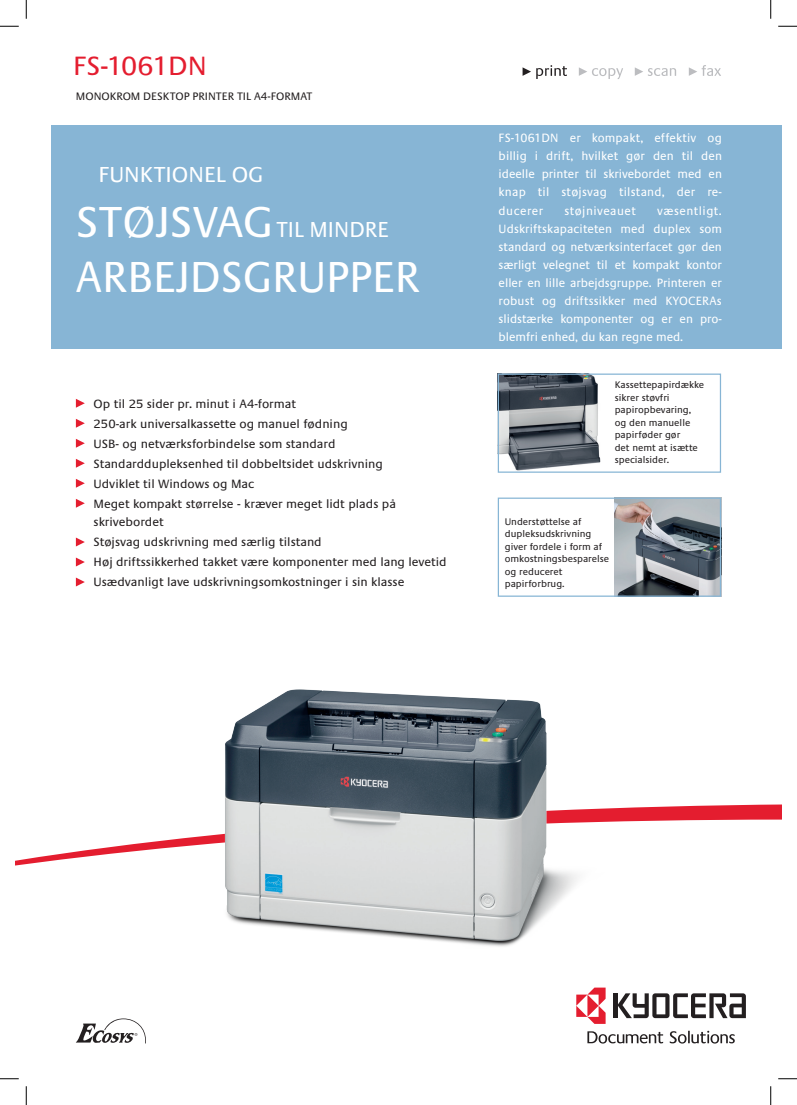
<style>
.page{position:relative;width:797px;height:1105px;background:#fff}
.page>*{position:absolute;margin:0;border:0;box-sizing:border-box;transform-origin:0 0}
.t1{font:45px "Praxis EF";color:#fff}
.t2{font:27.5px "Praxis EF";color:#e41d2f}
.t3{font:22.5px "Praxis EF";color:#fff}
.t4{font:12.5px/18.1px "Praxis EF";color:#fff;text-align:justify;scale:.96 1}
.t5{font:12.5px/20px "Praxis EF";color:#231f20}
.t6{font:12.5px "Praxis EF";letter-spacing:.04em;color:#fff;scale:.96 1}
.t7{font:11.25px "Praxis EF";color:#231f20}
.t8{font:10px/12.5px "Praxis EF";color:#231f20}
.s1{font-size:45px}
</style>
<div class="page">
<img style="left:614px;top:500px;width:105px;height:95px">
<img style="left:500px;top:375px;width:101px;height:96px">
<div style="left:51px;top:125px;width:730px;height:224px;background:#87b5d5"></div>
<div style="left:498px;top:498px;width:223px;height:99px;border:1px solid #87b5d5"></div>
<div style="left:498px;top:373px;width:223px;height:100px;border:1px solid #87b5d5"></div>
<svg style="left:688px;top:65px;width:33px;height:11px"></svg>
<svg style="left:579px;top:67px;width:44px;height:12px"></svg>
<svg style="left:522px;top:65px;width:45px;height:14px"></svg>
<svg style="left:634px;top:67px;width:42px;height:9px"></svg>
<svg style="left:76px;top:399px;width:9px;height:9px"></svg>
<svg style="left:76px;top:419px;width:9px;height:9px"></svg>
<svg style="left:76px;top:439px;width:9px;height:9px"></svg>
<svg style="left:76px;top:459px;width:9px;height:9px"></svg>
<svg style="left:76px;top:479px;width:9px;height:9px"></svg>
<svg style="left:76px;top:499px;width:9px;height:9px"></svg>
<svg style="left:76px;top:537px;width:9px;height:9px"></svg>
<svg style="left:76px;top:557px;width:9px;height:9px"></svg>
<svg style="left:76px;top:577px;width:9px;height:9px"></svg>
<svg style="left:76px;top:1018px;width:70px;height:25px"></svg>
<svg style="left:662px;top:804px;width:119px;height:15px;fill:#e41d2f"></svg>
<svg style="left:16px;top:819px;width:765px;height:47px"></svg>
<img style="left:201px;top:689px;width:461px;height:355px">
<hr style="left:613px;top:993px;width:4px;height:25px;background:#231f20">
<svg style="left:617px;top:993px;width:129px;height:25px"></svg>
<svg style="left:576px;top:987px;width:29px;height:37px"></svg>
<svg style="left:669px;top:1031px;width:65px;height:12px"></svg>
<svg style="left:587px;top:1031px;width:76px;height:12px"></svg>
<svg style="left:0;top:25px;width:19px;height:2px"></svg>
<svg style="left:778px;top:25px;width:19px;height:2px"></svg>
<svg style="left:0;top:1078px;width:19px;height:1px"></svg>
<svg style="left:778px;top:1078px;width:19px;height:1px"></svg>
<svg style="left:25px;top:0;width:2px;height:19px"></svg>
<svg style="left:25px;top:1086px;width:2px;height:19px"></svg>
<svg style="left:770px;top:0;width:1px;height:19px"></svg>
<svg style="left:770px;top:1086px;width:1px;height:19px"></svg>
<h2 class="t2" style="left:73px;top:51px;width:135px">FS-1061DN</h2>
<p class="t7" style="left:76px;top:90px;width:238px">MONOKROM DESKTOP PRINTER TIL A4-FORMAT</p>
<h3 class="t3" style="left:98px;top:162px;width:166px">FUNKTIONEL OG</h3>
<h3 class="t3" style="left:76px;top:217px;width:314px"><span class="s1">STØJSVAG</span> TIL MINDRE</h3>
<h1 class="t1" style="left:76px;top:253px;width:345px">ARBEJDSGRUPPER</h1>
<p class="t5" style="left:94px;top:394px;width:304px">Op til 25 sider pr. minut i A4-format<br>250-ark universalkassette og manuel fødning<br>USB- og netværksforbindelse som standard Standarddupleksenhed til dobbeltsidet udskrivning Udviklet til Windows og Mac<br>Meget kompakt størrelse - kræver meget lidt plads på</p>
<p class="t5" style="left:94px;top:513px;width:354px">skrivebordet<br>Støjsvag udskrivning med særlig tilstand<br>Høj driftssikkerhed takket være komponenter med lang levetid Usædvanligt lave udskrivningsomkostninger i sin klasse</p>
<p class="t4" style="left:498px;top:129px;width:234px">FS-1061DN er kompakt, effektiv og billig i drift, hvilket gør den til den ideelle printer til skrivebordet med en knap til støjsvag tilstand, der re&shy;ducerer</p>
<p class="t4" style="left:498px;top:202px;width:234px;text-indent:159px">væsentligt.<br>Udskriftskapaciteten med duplex som standard og netværksinterfacet gør den særligt velegnet til et kompakt kontor eller en lille arbejdsgruppe. Printeren er robust og driftssikker med KYOCERAs slidstærke komponenter og er en pro&shy;blemfri enhed, du kan regne med.</p>
<p class="t6" style="left:564px;top:204px;width:76px">støjniveauet</p>
<p class="t8" style="left:614px;top:379px;width:91px">Kassettepapirdække sikrer støvfri papiropbevaring, og den manuelle papirføder gør<br>det nemt at isætte specialsider.</p>
<p class="t8" style="left:505px;top:515px;width:106px">Understøttelse af dupleksudskrivning giver fordele i form af omkostningsbesparelse og reduceret papirforbrug.</p>
</div>
